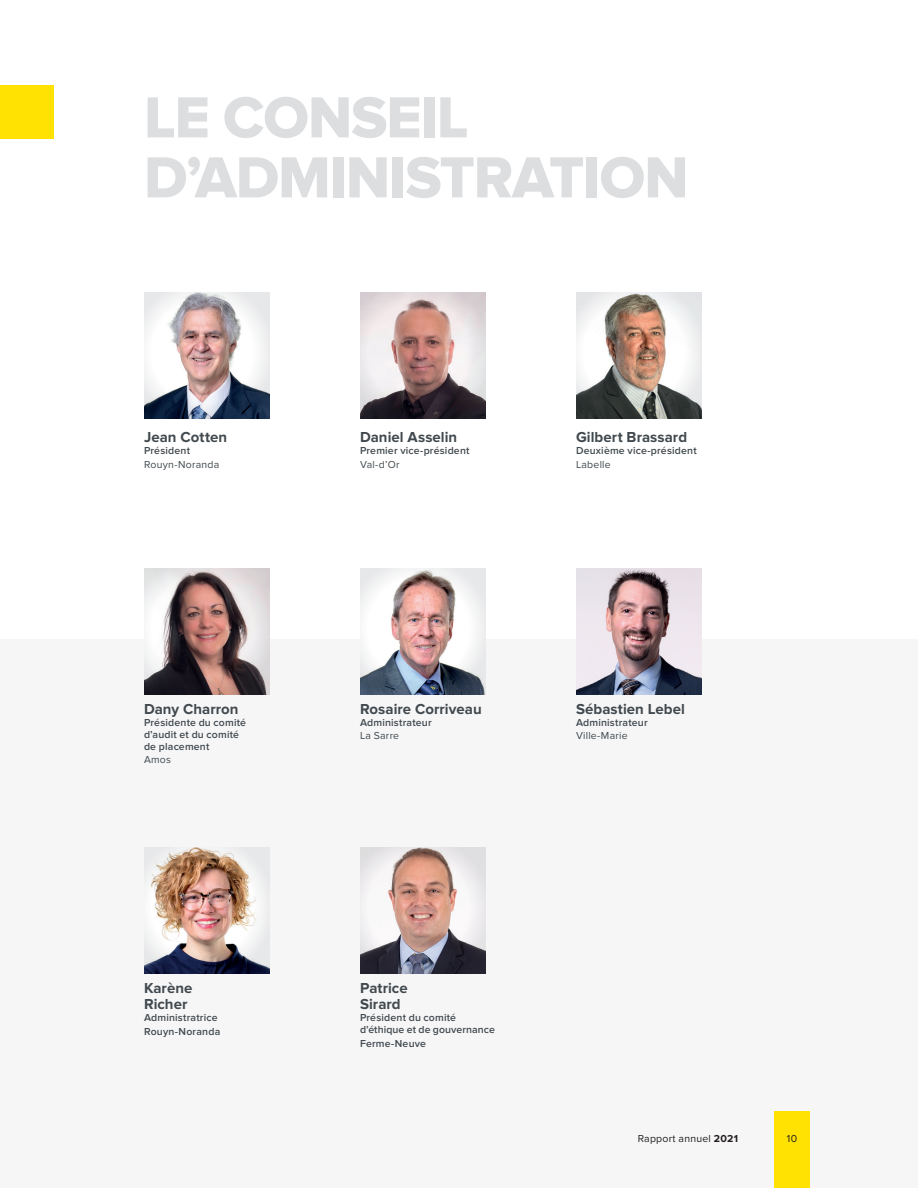
<style>
.page{position:relative;width:918px;height:1188px;background:#fff}
.page>*{position:absolute;margin:0;border:0;box-sizing:border-box;transform-origin:0 0}
.t1{font:60px/60px "Proxima Nova Extrabld";letter-spacing:-.02em;color:#dddee0}
.t2{font:700 15px/16.5px "Proxima Nova";letter-spacing:.005em;color:#41494e}
.t3{font:600 10.5px/12px "Proxima Nova";letter-spacing:.015em;color:#41494e}
.t4{font:10.5px "Proxima Nova";letter-spacing:.02em;color:#41494e}
.t5{font:10.5px "Proxima Nova";letter-spacing:.02em;color:#231f20}
.s1{font-weight:700}
</style>
<div class="page">
<div style="left:0;top:639px;width:918px;height:549px;background:#f6f6f7"></div>
<img style="left:360px;top:848px;width:126px;height:126px">
<img style="left:576px;top:292px;width:126px;height:126px">
<img style="left:360px;top:292px;width:126px;height:126px">
<img style="left:144px;top:292px;width:126px;height:126px">
<img style="left:144px;top:569px;width:126px;height:126px">
<img style="left:360px;top:569px;width:126px;height:126px">
<img style="left:576px;top:569px;width:126px;height:126px">
<img style="left:144px;top:848px;width:126px;height:126px">
<div style="left:0;top:86px;width:54px;height:54px;background:#ffe201"></div>
<div style="left:774px;top:1112px;width:36px;height:76px;background:#ffe201"></div>
<h1 class="t1" style="left:144px;top:89px;width:546px">LE CONSEIL<br>D’ADMINISTRATION</h1>
<h2 class="t2" style="left:144px;top:429px;width:85px">Jean Cotten</h2>
<p class="t3" style="left:144px;top:445px;width:48px">Président</p>
<p class="t4" style="left:144px;top:458px;width:77px">Rouyn-Noranda</p>
<h2 class="t2" style="left:144px;top:701px;width:96px">Dany Charron</h2>
<p class="t3" style="left:144px;top:716px;width:104px">Présidente du comité d’audit et du comité de placement</p>
<p class="t4" style="left:144px;top:753px;width:29px">Amos</p>
<h2 class="t2" style="left:144px;top:980px;width:50px">Karène<br>Richer</h2>
<p class="t3" style="left:144px;top:1011px;width:78px;line-height:13.5px">Administratrice<br>Rouyn-Noranda</p>
<h2 class="t2" style="left:360px;top:429px;width:99px">Daniel Asselin</h2>
<p class="t3" style="left:360px;top:445px;width:111px">Premier vice-président</p>
<p class="t4" style="left:360px;top:458px;width:41px">Val-d’Or</p>
<h2 class="t2" style="left:360px;top:701px;width:123px">Rosaire Corriveau</h2>
<p class="t3" style="left:360px;top:716px;width:73px">Administrateur</p>
<p class="t4" style="left:360px;top:729px;width:41px">La Sarre</p>
<h2 class="t2" style="left:576px;top:429px;width:113px">Gilbert Brassard</h2>
<p class="t3" style="left:576px;top:445px;width:122px">Deuxième vice-président</p>
<p class="t4" style="left:576px;top:458px;width:36px">Labelle</p>
<h2 class="t2" style="left:576px;top:701px;width:111px">Sébastien Lebel</h2>
<p class="t3" style="left:576px;top:716px;width:73px">Administrateur</p>
<p class="t4" style="left:576px;top:729px;width:53px">Ville-Marie</p>
<h2 class="t2" style="left:360px;top:980px;width:49px">Patrice<br>Sirard</h2>
<p class="t3" style="left:360px;top:1012px;width:136px">Président du comité d’éthique et de gouvernance</p>
<p class="t3" style="left:360px;top:1037px;width:68px">Ferme-Neuve</p>
<p class="t5" style="left:638px;top:1133px;width:102px">Rapport annuel <span class="s1">2021</span></p>
<p class="t5" style="left:787px;top:1133px;width:12px">10</p>
</div>
